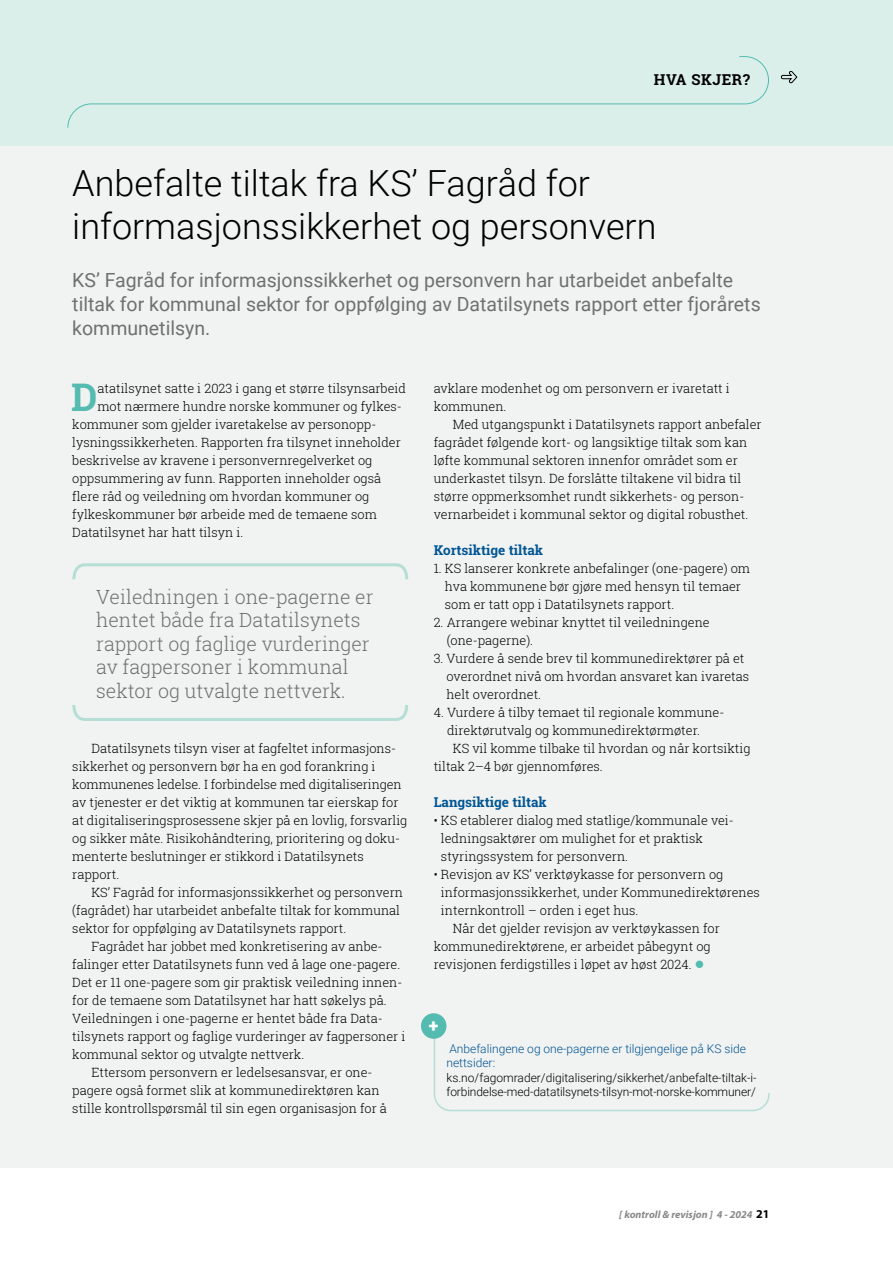
<style>
.page{position:relative;width:893px;height:1263px;background:#fff}
.page>*{position:absolute;margin:0;border:0;box-sizing:border-box;transform-origin:0 0}
.t1{font:700 38.1px "Roboto Slab";color:#53bbb0}
.t2{font:300 36px/43.2px "Roboto";color:#000}
.t3{font:19.5px/24px "Roboto";color:#6f7070}
.t4{font:300 19.5px/23.4px "Roboto Slab";color:#6f7070}
.t5{font:900 18px "Roboto";color:#fff}
.t6{font:700 15px "Roboto Slab";letter-spacing:.04em;color:#000}
.t7{font:700 13.5px "Roboto Slab";color:#005593}
.t8{font:300 12.75px/18px "Roboto Slab";color:#000}
.t9{font:300 12px/14.4px "Roboto";letter-spacing:-.005em;color:#000}
.t10{font:300 12px/14.4px "Roboto";color:#005593}
.t11{font:italic 700 10.5px "Myriad Pro";color:#878988}
.s1{color:#53bbb0}
.s2{font-style:normal;font-size:12px;color:#000}
</style>
<div class="page">
<hr style="left:0;top:130px;width:1px;height:1037px;background:#f1f2f2">
<div style="left:1px;top:130px;width:892px;height:1037px;background:#f1f2f2"></div>
<hr style="left:0;top:0;width:1px;height:146px;background:#dbefea">
<div style="left:1px;top:0;width:892px;height:146px;background:#dbefea"></div>
<svg style="left:67px;top:56px;width:702px;height:72px"></svg>
<div style="left:434px;top:1017px;width:336px;height:94px;border:2px solid #b5ded5;border-radius:16px"></div>
<div style="left:434px;top:1010px;width:338px;height:27px;background:#f1f2f2"></div>
<div style="left:758px;top:1032px;width:14px;height:61px;background:#f1f2f2"></div>
<div style="left:421px;top:1013px;width:25px;height:26px;background:#53bbb0;border-radius:50%"></div>
<svg style="left:72px;top:563px;width:337px;height:17px"></svg>
<svg style="left:72px;top:705px;width:337px;height:16px"></svg>
<p class="t6" style="left:654px;top:69px;width:98px">HVA SKJER?</p>
<h2 class="t2" style="left:72px;top:160px;width:586px">Anbefalte tiltak fra KS’ Fagråd for informasjonssikkerhet og personvern</h2>
<h3 class="t3" style="left:72px;top:268px;width:690px">KS’ Fagråd for informasjonssikkerhet og personvern har utarbeidet anbefalte tiltak for kommunal sektor for oppfølging av Datatilsynets rapport etter fjorårets kommunetilsyn.</h3>
<h1 class="t1" style="left:71px;top:371px;width:28px">D</h1>
<p class="t8" style="left:97px;top:379px;width:310px">atatilsynet satte i 2023 i gang et større tilsynsarbeid</p>
<p class="t8" style="left:97px;top:397px;width:306px">mot nærmere hundre norske kommuner og fylkes-</p>
<p class="t8" style="left:72px;top:415px;width:305px">kommuner som gjelder ivaretakelse av personopp-</p>
<p class="t8" style="left:72px;top:433px;width:330px">lysningssikkerheten. Rapporten fra tilsynet inneholder</p>
<p class="t8" style="left:72px;top:451px;width:302px">beskrivelse av kravene i personvernregelverket og</p>
<p class="t8" style="left:72px;top:469px;width:310px">oppsummering av funn. Rapporten inneholder også</p>
<p class="t8" style="left:72px;top:487px;width:299px">flere råd og veiledning om hvordan kommuner og</p>
<p class="t8" style="left:72px;top:505px;width:306px">fylkeskommuner bør arbeide med de temaene som</p>
<p class="t8" style="left:72px;top:523px;width:172px">Datatilsynet har hatt tilsyn i.</p>
<h3 class="t4" style="left:96px;top:585px;width:279px">Veiledningen i one-pagerne er hentet både fra Datatilsynets rapport og faglige vurderinger av fagpersoner i kommunal sektor og utvalgte nettverk.</h3>
<p class="t8" style="left:72px;top:739px;width:337px;text-indent:19px">Datatilsynets tilsyn viser at fagfeltet informasjons&shy;sikkerhet og personvern bør ha en god forankring i kommunenes ledelse. I forbindelse med digitaliseringen av tjenester er det viktig at kommunen tar eierskap for at digitaliseringsprosessene skjer på en lovlig, forsvarlig og sikker måte. Risikohåndtering, prioritering og doku&shy;menterte beslutninger er stikkord i Datatilsynets rapport.</p>
<p class="t8" style="left:91px;top:883px;width:313px">KS’ Fagråd for informasjonssikkerhet og personvern</p>
<p class="t8" style="left:72px;top:901px;width:329px">(fagrådet) har utarbeidet anbefalte tiltak for kommunal</p>
<p class="t8" style="left:72px;top:919px;width:276px">sektor for oppfølging av Datatilsynets rapport.</p>
<p class="t8" style="left:91px;top:937px;width:293px">Fagrådet har jobbet med konkretisering av anbe-</p>
<p class="t8" style="left:72px;top:955px;width:330px">falinger etter Datatilsynets funn ved å lage one-pagere.</p>
<p class="t8" style="left:72px;top:973px;width:332px">Det er 11 one-pagere som gir praktisk veiledning innen-</p>
<p class="t8" style="left:72px;top:991px;width:316px">for de temaene som Datatilsynet har hatt søkelys på.</p>
<p class="t8" style="left:72px;top:1009px;width:312px">Veiledningen i one-pagerne er hentet både fra Data-</p>
<p class="t8" style="left:72px;top:1027px;width:335px">tilsynets rapport og faglige vurderinger av fagpersoner i</p>
<p class="t8" style="left:72px;top:1045px;width:233px">kommunal sektor og utvalgte nettverk.</p>
<p class="t8" style="left:91px;top:1063px;width:280px">Ettersom personvern er ledelsesansvar, er one--</p>
<p class="t8" style="left:72px;top:1081px;width:309px">pagere også formet slik at kommunedirektøren kan</p>
<p class="t8" style="left:72px;top:1099px;width:316px">stille kontrollspørsmål til sin egen organisasjon for å</p>
<p class="t8" style="left:434px;top:379px;width:298px">avklare modenhet og om personvern er ivaretatt i kommunen.</p>
<p class="t8" style="left:434px;top:415px;width:329px;text-indent:19px">Med utgangspunkt i Datatilsynets rapport anbefaler fagrådet følgende kort- og langsiktige tiltak som kan løfte kommunal sektoren innenfor området som er underkastet tilsyn. De forslåtte tiltakene vil bidra til større oppmerksomhet rundt sikkerhets- og person&shy;vernarbeidet i kommunal sektor og digital robusthet.</p>
<p class="t7" style="left:434px;top:541px;width:111px">Kortsiktige tiltak</p>
<p class="t8" style="left:445px;top:559px;width:307px;text-indent:-11px">1. KS lanserer konkrete anbefalinger (one-pagere) om hva kommunene bør gjøre med hensyn til temaer som er tatt opp i Datatilsynets rapport.</p>
<p class="t8" style="left:447px;top:613px;width:265px;text-indent:-13px">2. Arrangere webinar knyttet til veiledningene (one-pagerne).</p>
<p class="t8" style="left:447px;top:649px;width:304px;text-indent:-13px">3. Vurdere å sende brev til kommunedirektører på et overordnet nivå om hvordan ansvaret kan ivaretas helt overordnet.</p>
<p class="t8" style="left:434px;top:703px;width:292px">4. Vurdere å tilby temaet til regionale kommune-</p>
<p class="t8" style="left:447px;top:721px;width:254px">direktørutvalg og kommunedirektørmøter.</p>
<p class="t8" style="left:453px;top:739px;width:299px">KS vil komme tilbake til hvordan og når kortsiktig</p>
<p class="t8" style="left:434px;top:757px;width:171px">tiltak 2–4 bør gjennomføres.</p>
<p class="t7" style="left:434px;top:793px;width:115px">Langsiktige tiltak</p>
<p class="t8" style="left:441px;top:811px;width:294px;text-indent:-7px">• KS etablerer dialog med statlige/kommunale vei&shy;ledningsaktører om mulighet for et praktisk styringssystem for personvern.</p>
<p class="t8" style="left:434px;top:865px;width:291px">• Revisjon av KS’ verktøykasse for personvern og</p>
<p class="t8" style="left:441px;top:883px;width:321px">informasjonssikkerhet, under Kommunedirektørenes</p>
<p class="t8" style="left:441px;top:901px;width:199px">internkontroll – orden i eget hus.</p>
<p class="t8" style="left:453px;top:919px;width:269px">Når det gjelder revisjon av verktøykassen for</p>
<p class="t8" style="left:434px;top:937px;width:278px">kommunedirektørene, er arbeidet påbegynt og</p>
<p class="t8" style="left:434px;top:955px;width:272px">revisjonen ferdigstilles i løpet av høst 2024. <span class="s1">●</span></p>
<h3 class="t5" style="left:429px;top:1013px;width:11px">+</h3>
<p class="t10" style="left:446px;top:1041px;width:301px">Anbefalingene og one-pagerne er tilgjengelige på KS side nettsider:</p>
<p class="t9" style="left:446px;top:1070px;width:312px">ks.no/fagomrader/digitalisering/sikkerhet/anbefalte-tiltak-i&shy;forbindelse-med-datatilsynets-tilsyn-mot-norske-kommuner/</p>
<p class="t11" style="left:619px;top:1208px;width:152px">[ kontroll &amp; revisjon ] 4 - 2024 <span class="s2">21</span></p>
</div>
